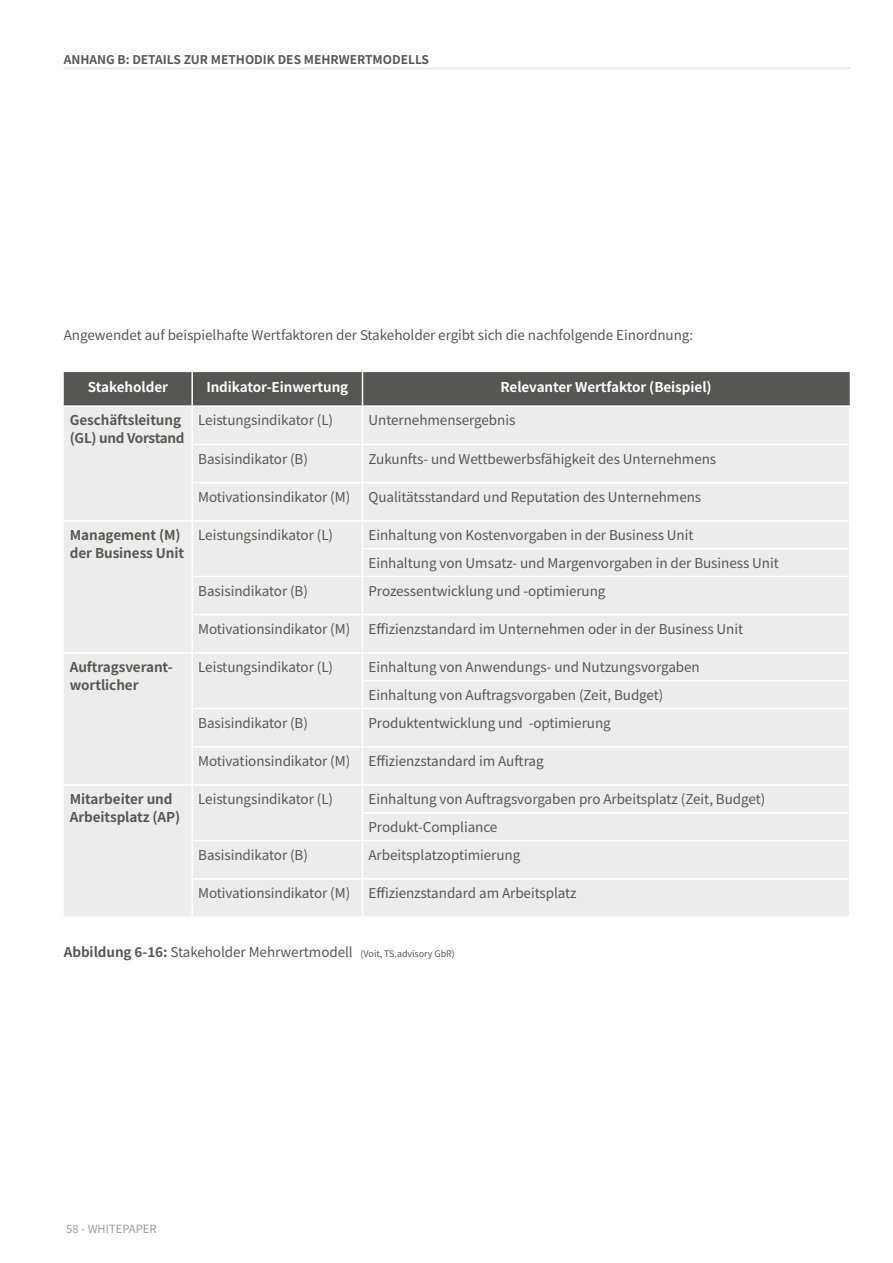
<style>
.page{position:relative;width:893px;height:1263px;background:#fff}
.page>*{position:absolute;margin:0;border:0;box-sizing:border-box;transform-origin:0 0}
.t1{font:13.5px/27.8px "Noto Sans TC";letter-spacing:-.005em;color:#565655}
.t2{font:700 13.5px/18px "Noto Sans TC";letter-spacing:-.005em;color:#565655}
.t3{font:700 13.5px "Noto Sans TC";letter-spacing:-.005em;color:#fff}
.t4{font:700 12px "Noto Sans TC";color:#565655}
.t5{font:11.25px "Noto Sans TC";color:#9c9c9d}
.s1{font-weight:700}
.s2{font-size:9px}
</style>
<div class="page">
<div style="left:64px;top:372px;width:786px;height:33px;background:#565655"></div>
<div style="left:64px;top:407px;width:785px;height:509px;background:#ececec"></div>
<hr style="left:64px;top:784px;width:128px;height:2px;background:#fff">
<hr style="left:191px;top:407px;width:2px;height:37px;background:#fff">
<hr style="left:362px;top:407px;width:1px;height:37px;background:#fff">
<hr style="left:191px;top:444px;width:171px;height:1px;background:#fff">
<hr style="left:191px;top:445px;width:2px;height:37px;background:#fff">
<hr style="left:362px;top:444px;width:488px;height:1px;background:#fff">
<hr style="left:362px;top:445px;width:1px;height:37px;background:#fff">
<hr style="left:191px;top:482px;width:171px;height:1px;background:#fff">
<hr style="left:191px;top:483px;width:2px;height:37px;background:#fff">
<hr style="left:362px;top:482px;width:488px;height:1px;background:#fff">
<hr style="left:362px;top:483px;width:1px;height:37px;background:#fff">
<hr style="left:64px;top:520px;width:128px;height:2px;background:#fff">
<hr style="left:192px;top:520px;width:170px;height:2px;background:#fff">
<hr style="left:191px;top:522px;width:2px;height:27px;background:#fff">
<hr style="left:362px;top:520px;width:488px;height:2px;background:#fff">
<hr style="left:191px;top:549px;width:2px;height:27px;background:#fff">
<hr style="left:362px;top:548px;width:488px;height:1px;background:#fff">
<svg style="left:362px;top:522px;width:1px;height:54px"></svg>
<hr style="left:191px;top:576px;width:171px;height:1px;background:#fff">
<hr style="left:191px;top:577px;width:2px;height:37px;background:#fff">
<hr style="left:362px;top:576px;width:488px;height:1px;background:#fff">
<hr style="left:362px;top:577px;width:1px;height:37px;background:#fff">
<hr style="left:191px;top:614px;width:171px;height:1px;background:#fff">
<hr style="left:191px;top:615px;width:2px;height:37px;background:#fff">
<hr style="left:362px;top:614px;width:488px;height:1px;background:#fff">
<hr style="left:362px;top:615px;width:1px;height:37px;background:#fff">
<hr style="left:64px;top:652px;width:128px;height:2px;background:#fff">
<hr style="left:192px;top:652px;width:170px;height:2px;background:#fff">
<hr style="left:191px;top:654px;width:2px;height:27px;background:#fff">
<hr style="left:362px;top:652px;width:488px;height:2px;background:#fff">
<hr style="left:191px;top:681px;width:2px;height:27px;background:#fff">
<hr style="left:362px;top:680px;width:488px;height:1px;background:#fff">
<svg style="left:362px;top:654px;width:1px;height:54px"></svg>
<hr style="left:191px;top:708px;width:171px;height:1px;background:#fff">
<hr style="left:191px;top:709px;width:2px;height:37px;background:#fff">
<hr style="left:362px;top:708px;width:488px;height:1px;background:#fff">
<hr style="left:362px;top:709px;width:1px;height:37px;background:#fff">
<hr style="left:191px;top:746px;width:171px;height:1px;background:#fff">
<hr style="left:191px;top:747px;width:2px;height:37px;background:#fff">
<hr style="left:362px;top:746px;width:488px;height:1px;background:#fff">
<hr style="left:362px;top:747px;width:1px;height:37px;background:#fff">
<hr style="left:192px;top:784px;width:170px;height:2px;background:#fff">
<hr style="left:191px;top:786px;width:2px;height:27px;background:#fff">
<hr style="left:362px;top:784px;width:488px;height:2px;background:#fff">
<hr style="left:191px;top:813px;width:2px;height:27px;background:#fff">
<hr style="left:362px;top:812px;width:488px;height:1px;background:#fff">
<svg style="left:362px;top:786px;width:1px;height:54px"></svg>
<hr style="left:191px;top:840px;width:171px;height:1px;background:#fff">
<hr style="left:191px;top:841px;width:2px;height:37px;background:#fff">
<hr style="left:362px;top:840px;width:488px;height:1px;background:#fff">
<hr style="left:362px;top:841px;width:1px;height:37px;background:#fff">
<hr style="left:191px;top:878px;width:171px;height:1px;background:#fff">
<hr style="left:191px;top:879px;width:2px;height:37px;background:#fff">
<hr style="left:362px;top:878px;width:488px;height:1px;background:#fff">
<hr style="left:362px;top:879px;width:1px;height:37px;background:#fff">
<hr style="left:191px;top:372px;width:2px;height:33px;background:#fff">
<hr style="left:362px;top:372px;width:1px;height:33px;background:#fff">
<hr style="left:64px;top:68px;width:786px;height:1px;background:#d9dada">
<p class="t4" style="left:64px;top:53px;width:367px">ANHANG B: DETAILS ZUR METHODIK DES MEHRWERTMODELLS</p>
<p class="t1" style="left:64px;top:322px;width:631px">Angewendet auf beispielhafte Wertfaktoren der Stakeholder ergibt sich die nachfolgende Einordnung:</p>
<p class="t3" style="left:88px;top:380px;width:82px">Stakeholder</p>
<p class="t3" style="left:206px;top:380px;width:143px">Indikator-Einwertung</p>
<p class="t3" style="left:501px;top:380px;width:213px">Relevanter Wertfaktor (Beispiel)</p>
<p class="t2" style="left:70px;top:412px;width:116px">Geschäftsleitung (GL) und Vorstand</p>
<p class="t1" style="left:198px;top:407px;width:136px">Leistungsindikator (L)</p>
<p class="t1" style="left:368px;top:407px;width:148px">Unternehmensergebnis</p>
<p class="t1" style="left:198px;top:445px;width:111px">Basisindikator (B)</p>
<p class="t1" style="left:368px;top:445px;width:349px">Zukunfts- und Wettbewerbsfähigkeit des Unternehmens</p>
<p class="t1" style="left:198px;top:483px;width:154px">Motivationsindikator (M)</p>
<p class="t1" style="left:368px;top:483px;width:334px">Qualitätsstandard und Reputation des Unternehmens</p>
<p class="t2" style="left:70px;top:526px;width:116px">Management (M) der Business Unit</p>
<p class="t1" style="left:198px;top:522px;width:136px">Leistungsindikator (L)</p>
<p class="t1" style="left:368px;top:522px;width:412px">Einhaltung von Kostenvorgaben in der Business Unit<br>Einhaltung von Umsatz- und Margenvorgaben in der Business Unit</p>
<p class="t1" style="left:198px;top:577px;width:111px">Basisindikator (B)</p>
<p class="t1" style="left:368px;top:577px;width:238px">Prozessentwicklung und -optimierung</p>
<p class="t1" style="left:198px;top:615px;width:154px">Motivationsindikator (M)</p>
<p class="t1" style="left:368px;top:615px;width:376px">Effizienzstandard im Unternehmen oder in der Business Unit</p>
<p class="t2" style="left:70px;top:659px;width:104px">Auftragsverant&shy;wortlicher</p>
<p class="t1" style="left:198px;top:654px;width:136px">Leistungsindikator (L)</p>
<p class="t1" style="left:368px;top:654px;width:333px">Einhaltung von Anwendungs- und Nutzungsvorgaben<br>Einhaltung von Auftragsvorgaben (Zeit, Budget)</p>
<p class="t1" style="left:198px;top:709px;width:111px">Basisindikator (B)</p>
<p class="t1" style="left:368px;top:709px;width:244px">Produktentwicklung und -optimierung</p>
<p class="t1" style="left:198px;top:747px;width:154px">Motivationsindikator (M)</p>
<p class="t1" style="left:368px;top:747px;width:177px">Effizienzstandard im Auftrag</p>
<p class="t2" style="left:70px;top:791px;width:112px">Mitarbeiter und<br>Arbeitsplatz (AP)</p>
<p class="t1" style="left:198px;top:786px;width:136px">Leistungsindikator (L)</p>
<p class="t1" style="left:368px;top:786px;width:398px">Einhaltung von Auftragsvorgaben pro Arbeitsplatz (Zeit, Budget)<br>Produkt-Compliance</p>
<p class="t1" style="left:198px;top:841px;width:111px">Basisindikator (B)</p>
<p class="t1" style="left:368px;top:841px;width:153px">Arbeitsplatzoptimierung</p>
<p class="t1" style="left:198px;top:879px;width:154px">Motivationsindikator (M)</p>
<p class="t1" style="left:368px;top:879px;width:210px">Effizienzstandard am Arbeitsplatz</p>
<p class="t1" style="left:64px;top:938px;width:393px"><span class="s1">Abbildung 6-16:</span> Stakeholder Mehrwertmodell <span class="s2">(Voit, TS.advisory GbR)</span></p>
<p class="t5" style="left:66px;top:1223px;width:92px">58 - WHITEPAPER</p>
</div>
